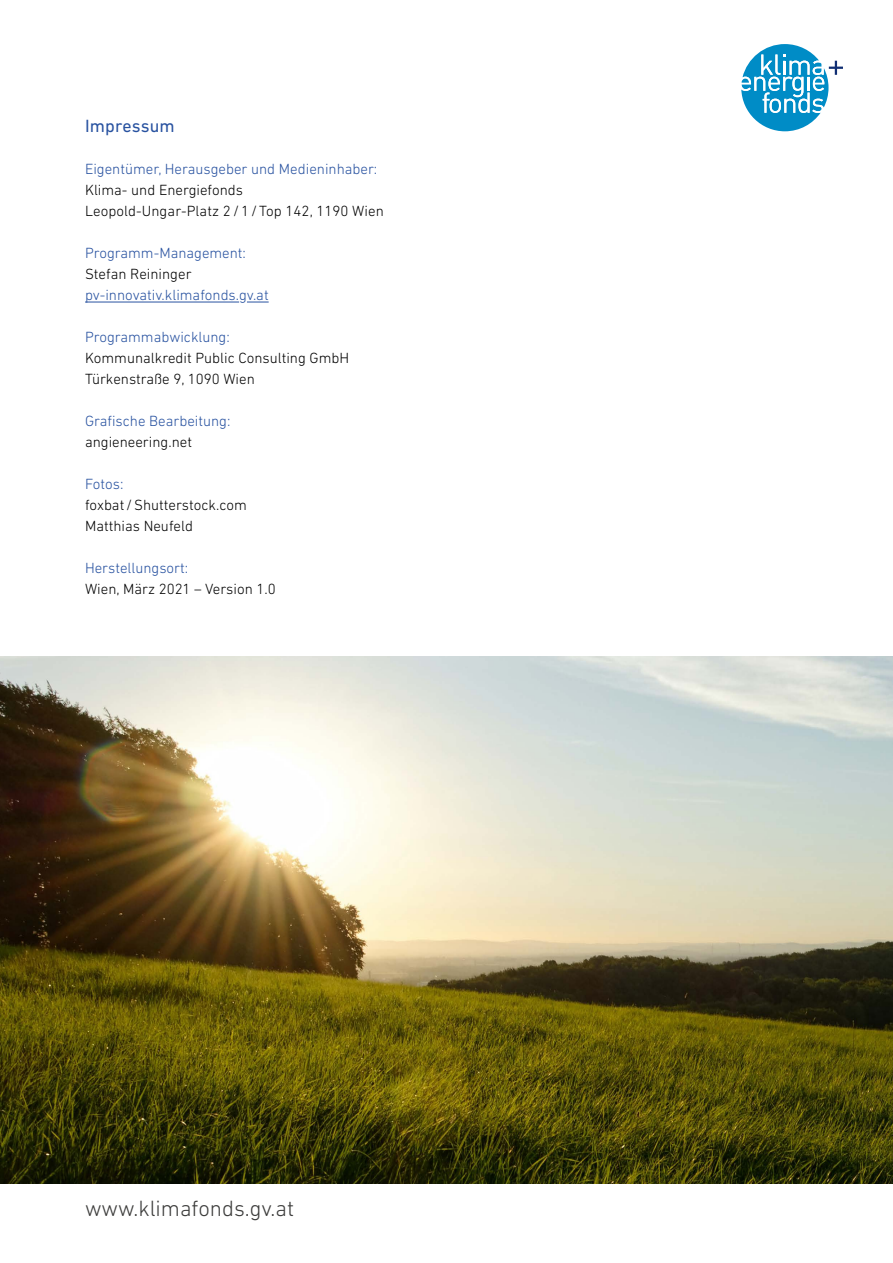
<style>
.page{position:relative;width:893px;height:1263px;background:#fff}
.page>*{position:absolute;margin:0;border:0;box-sizing:border-box;transform-origin:0 0}
.Fußzeile_Titel_Rückseite{font:300 22.5px "DIN Next LT Pro";color:#3c3c3b}
.Headline_Impressum{font:18px "DIN Next LT Pro";letter-spacing:.01em;color:#2852a0}
.Headline_Impressum_Unterüberschriften{font:300 15px "DIN Next LT Pro";color:#2852a0}
.Fließtext{font:300 15px "DIN Next LT Pro";color:#000}
.Fließtext_ohne_Abstand_danach{font:300 15px "DIN Next LT Pro";color:#000}
.Fließtext_ohne_Abstand_danach-2{font:300 15px "DIN Next LT Pro";color:#2852a0}
</style>
<div class="page">
<hr style="left:85px;top:302px;width:154px;height:1px;background:#2852a0">
<svg style="left:247px;top:302px;width:22px;height:1px"></svg>
<svg style="left:741px;top:44px;width:102px;height:87px"></svg>
<img style="left:0;top:657px;width:893px;height:526px">
<h1 class="Headline_Impressum" style="left:85px;top:115px;width:91px">Impressum</h1>
<h2 class="Headline_Impressum_Unterüberschriften" style="left:85px;top:160px;width:294px">Eigentümer, Herausgeber und Medieninhaber:</h2>
<p class="Fließtext_ohne_Abstand_danach" style="left:85px;top:181px;width:160px">Klima- und Energiefonds</p>
<p class="Fließtext" style="left:85px;top:202px;width:300px">Leopold-Ungar-Platz 2 / 1 /Top 142, 1190 Wien</p>
<h2 class="Headline_Impressum_Unterüberschriften" style="left:85px;top:244px;width:162px">Programm-Management:</h2>
<p class="Fließtext_ohne_Abstand_danach" style="left:85px;top:265px;width:108px">Stefan Reininger</p>
<p class="Fließtext_ohne_Abstand_danach-2" style="left:85px;top:286px;width:185px">pv-innovativ.klimafonds.gv.at</p>
<h2 class="Headline_Impressum_Unterüberschriften" style="left:85px;top:328px;width:146px">Programmabwicklung:</h2>
<p class="Fließtext_ohne_Abstand_danach" style="left:85px;top:349px;width:266px">Kommunalkredit Public Consulting GmbH</p>
<p class="Fließtext" style="left:85px;top:370px;width:171px">Türkenstraße 9, 1090 Wien</p>
<h2 class="Headline_Impressum_Unterüberschriften" style="left:85px;top:412px;width:147px">Grafische Bearbeitung:</h2>
<p class="Fließtext" style="left:85px;top:433px;width:108px">angieneering.net</p>
<h2 class="Headline_Impressum_Unterüberschriften" style="left:85px;top:475px;width:40px">Fotos:</h2>
<p class="Fließtext_ohne_Abstand_danach" style="left:85px;top:496px;width:163px">foxbat /Shutterstock.com</p>
<p class="Fließtext" style="left:85px;top:517px;width:109px">Matthias Neufeld</p>
<h2 class="Headline_Impressum_Unterüberschriften" style="left:85px;top:559px;width:105px">Herstellungsort:</h2>
<p class="Fließtext" style="left:85px;top:580px;width:192px">Wien, März 2021 – Version 1.0</p>
<p class="Fußzeile_Titel_Rückseite" style="left:85px;top:1195px;width:211px">www.klimafonds.gv.at</p>
</div>
